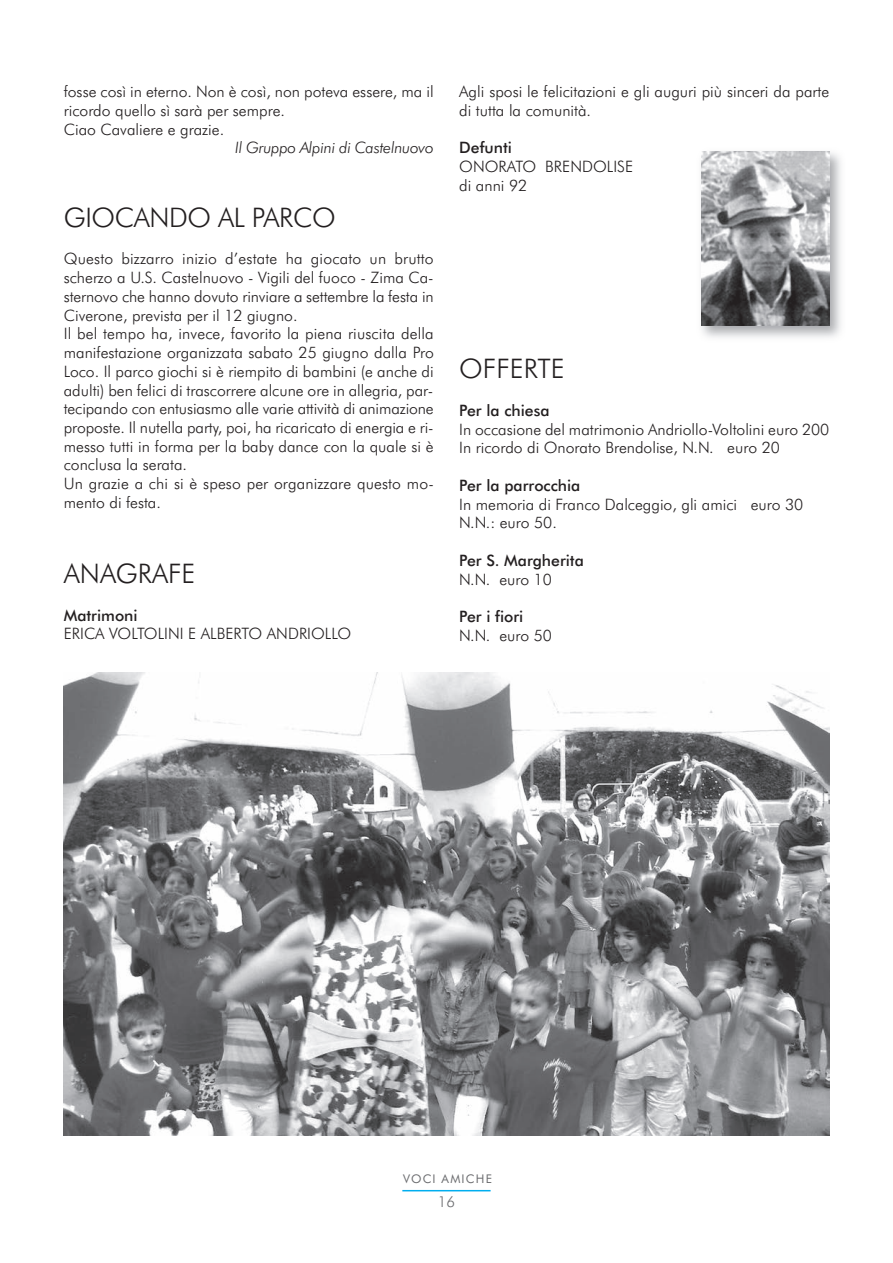
<style>
.page{position:relative;width:893px;height:1263px;background:#fff}
.page>*{position:absolute;margin:0;border:0;box-sizing:border-box;transform-origin:0 0}
.t1{font:300 27px "Futura BT";letter-spacing:-.015em;color:#231f20}
.t2{font:300 15.75px/18.8px "Futura BT";color:#231f20}
.t3{font:500 15.75px "Futura BT";color:#231f20}
.t4{font:italic 300 15.75px "Futura BT";letter-spacing:-.015em;color:#231f20}
.t5{font:300 15px "Futura BT";color:#6c6d70}
.t6{font:12px "Futura BT";letter-spacing:.1em;color:#6c6d70}
</style>
<div class="page">
<hr style="left:402px;top:1190px;width:89px;height:1px;background:#00aeef">
<img style="left:64px;top:672px;width:765px;height:463px">
<img style="left:701px;top:151px;width:140px;height:187px">
<img style="left:702px;top:152px;width:127px;height:173px">
<p class="t2" style="left:64px;top:82px;width:371px">fosse così in eterno. Non è così, non poteva essere, ma il ricordo quello sì sarà per sempre.<br>Ciao Cavaliere e grazie.</p>
<p class="t4" style="left:235px;top:139px;width:200px">Il Gruppo Alpini di Castelnuovo</p>
<h1 class="t1" style="left:64px;top:202px;width:273px">GIOCANDO AL PARCO</h1>
<p class="t2" style="left:64px;top:249px;width:372px">Questo bizzarro inizio d’estate ha giocato un brutto scherzo a U.S. Castelnuovo - Vigili del fuoco - Zima Ca&shy;sternovo che hanno dovuto rinviare a settembre la festa in Civerone, prevista per il 12 giugno.<br>Il bel tempo ha, invece, favorito la piena riuscita della manifestazione organizzata sabato 25 giugno dalla Pro Loco. Il parco giochi si è riempito di bambini (e anche di adulti) ben felici di trascorrere alcune ore in allegria, par&shy;tecipando con entusiasmo alle varie attività di animazione proposte. Il nutella party, poi, ha ricaricato di energia e ri&shy;messo tutti in forma per la baby dance con la quale si è conclusa la serata.<br>Un grazie a chi si è speso per organizzare questo mo&shy;mento di festa.</p>
<h1 class="t1" style="left:64px;top:558px;width:133px">ANAGRAFE</h1>
<p class="t3" style="left:64px;top:606px;width:75px">Matrimoni</p>
<p class="t2" style="left:64px;top:624px;width:289px">ERICA VOLTOLINI E ALBERTO ANDRIOLLO</p>
<p class="t2" style="left:459px;top:82px;width:371px">Agli sposi le felicitazioni e gli auguri più sinceri da parte di tutta la comunità.</p>
<p class="t3" style="left:459px;top:139px;width:54px">Defunti</p>
<p class="t2" style="left:459px;top:157px;width:175px">ONORATO BRENDOLISE di anni 92</p>
<h1 class="t1" style="left:459px;top:353px;width:107px">OFFERTE</h1>
<p class="t3" style="left:459px;top:401px;width:92px">Per la chiesa</p>
<p class="t2" style="left:459px;top:420px;width:371px">In occasione del matrimonio Andriollo-Voltolini euro 200<br>In ricordo di Onorato Brendolise, N.N. euro 20</p>
<p class="t3" style="left:459px;top:476px;width:123px">Per la parrocchia</p>
<p class="t2" style="left:459px;top:495px;width:346px">In memoria di Franco Dalceggio, gli amici euro 30<br>N.N.: euro 50.</p>
<p class="t3" style="left:459px;top:551px;width:126px">Per S. Margherita</p>
<p class="t2" style="left:459px;top:570px;width:94px">N.N. euro 10</p>
<p class="t3" style="left:459px;top:607px;width:66px">Per i fiori</p>
<p class="t2" style="left:459px;top:626px;width:94px">N.N. euro 50</p>
<p class="t6" style="left:403px;top:1171px;width:90px">VOCI AMICHE</p>
<p class="t5" style="left:438px;top:1193px;width:19px">16</p>
</div>
